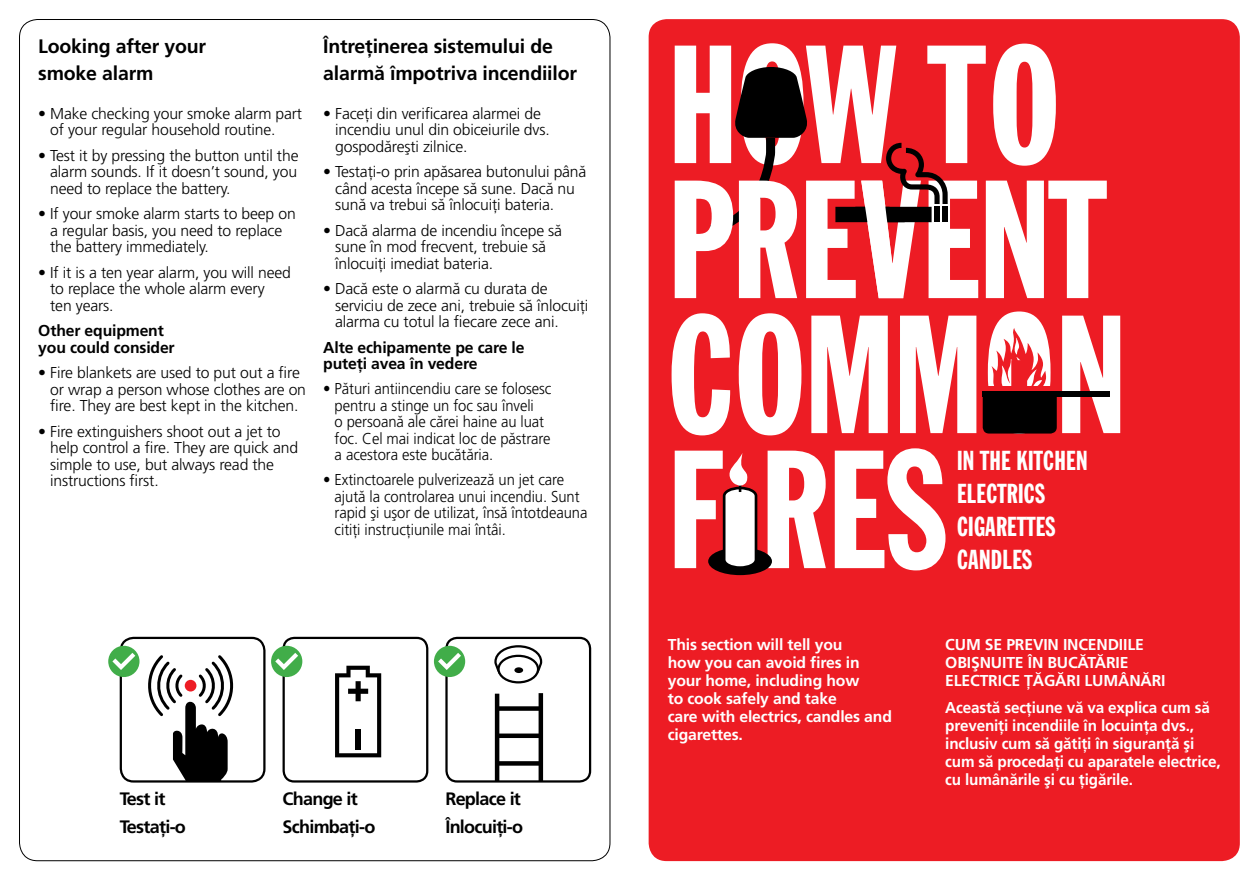
<style>
.page{position:relative;width:1259px;height:893px;background:#fff}
.page>*{position:absolute;margin:0;border:0;box-sizing:border-box;transform-origin:0 0}
.t1{font:27px/33px "Franklin Gothic Std Extra Cond";letter-spacing:.01em;color:#fff}
.t2{font:700 19.5px/27px "Frutiger CE";letter-spacing:-.01em;color:#000}
.t3{font:700 18px "Frutiger CE";letter-spacing:-.04em;color:#000}
.t4{font:700 18px "Frutiger";letter-spacing:-.04em;color:#000}
.t5{font:300 15.75px/16.5px "Frutiger CE";letter-spacing:-.01em;color:#000}
.t6{font:700 15.75px/18px "Frutiger CE";letter-spacing:-.01em;color:#fff}
.t7{font:300 15.75px/16.5px "Frutiger CE";letter-spacing:-.01em;color:#000;scale:.94 1}
.t8{font:300 15.75px/16.5px "Frutiger LT Std";letter-spacing:-.01em;color:#000}
.t9{font:700 15.75px/16.5px "Frutiger CE";letter-spacing:-.01em;color:#000}
.t10{font:700 15.75px/16.5px "Frutiger";letter-spacing:-.01em;color:#000}
</style>
<div class="page">
<div style="left:648px;top:19px;width:591px;height:842px;background:#ed1c24;border-radius:18px"></div>
<div style="left:282px;top:637px;width:146px;height:146px;border:2px solid #000;border-radius:11px"></div>
<div style="left:271px;top:646px;width:31px;height:31px;background:#41ad49;border-radius:50%"></div>
<div style="left:120px;top:637px;width:145px;height:146px;border:2px solid #000;border-radius:13px"></div>
<div style="left:108px;top:646px;width:31px;height:31px;background:#41ad49;border-radius:50%"></div>
<svg style="left:671px;top:313px;width:59px;height:122px"></svg>
<svg style="left:739px;top:313px;width:62px;height:122px"></svg>
<svg style="left:811px;top:316px;width:77px;height:117px"></svg>
<svg style="left:900px;top:316px;width:76px;height:117px"></svg>
<svg style="left:1062px;top:316px;width:58px;height:117px"></svg>
<svg style="left:767px;top:451px;width:59px;height:117px"></svg>
<svg style="left:834px;top:448px;width:111px;height:122px"></svg>
<svg style="left:988px;top:311px;width:62px;height:75px"></svg>
<div style="left:708px;top:547px;width:64px;height:28px;background:#000;border-radius:50%"></div>
<svg style="left:674px;top:451px;width:84px;height:119px"></svg>
<div style="left:445px;top:637px;width:146px;height:146px;border:2px solid #000;border-radius:11px"></div>
<div style="left:434px;top:646px;width:31px;height:31px;background:#41ad49;border-radius:50%"></div>
<svg style="left:438px;top:653px;width:23px;height:17px"></svg>
<svg style="left:494px;top:645px;width:49px;height:30px"></svg>
<div style="left:498px;top:656px;width:40px;height:26px;background:#fff;border-radius:50%"></div>
<div style="left:497px;top:655px;width:42px;height:28px;border:2px solid #000;border-radius:50%"></div>
<div style="left:514px;top:667px;width:9px;height:6px;background:#000;border-radius:50%"></div>
<hr style="left:495px;top:694px;width:4px;height:88px;background:#000">
<div style="left:538px;top:693px;width:5px;height:88px;background:#000"></div>
<div style="left:497px;top:706px;width:44px;height:5px;background:#000"></div>
<div style="left:496px;top:733px;width:44px;height:5px;background:#000"></div>
<div style="left:497px;top:761px;width:44px;height:5px;background:#000"></div>
<svg style="left:674px;top:43px;width:432px;height:255px"></svg>
<div style="left:982px;top:391px;width:74px;height:43px;background:#000;border-radius:6px"></div>
<div style="left:982px;top:391px;width:127px;height:6px;background:#000"></div>
<svg style="left:112px;top:643px;width:143px;height:138px"></svg>
<svg style="left:275px;top:650px;width:107px;height:119px"></svg>
<div style="left:355px;top:729px;width:6px;height:20px;background:#000"></div>
<p class="t2" style="left:38px;top:33px;width:169px">Looking after your smoke alarm</p>
<p class="t5" style="left:50px;top:105px;width:253px;text-indent:-12px">• Make checking your smoke alarm part of your regular household routine.</p>
<p class="t5" style="left:50px;top:147px;width:250px;text-align:justify;text-indent:-12px">• Test it by pressing the button until the alarm sounds. If it doesn’t sound, you need to replace the battery.</p>
<p class="t5" style="left:50px;top:205px;width:247px;text-indent:-12px">• If your smoke alarm starts to beep on a regular basis, you need to replace the battery immediately.</p>
<p class="t5" style="left:50px;top:264px;width:242px;text-indent:-12px">• If it is a ten year alarm, you will need to replace the whole alarm every<br>ten years.</p>
<p class="t10" style="left:38px;top:323px;width:138px">Other equipment you could consider</p>
<p class="t8" style="left:50px;top:365px;width:257px;text-indent:-12px">• Fire blankets are used to put out a fire or wrap a person whose clothes are on fire. They are best kept in the kitchen.</p>
<p class="t8" style="left:50px;top:423px;width:249px;text-indent:-12px">• Fire extinguishers shoot out a jet to help control a fire. They are quick and simple to use, but always read the instructions first.</p>
<p class="t2" style="left:323px;top:33px;width:255px">Întreţinerea sistemului de alarmă împotriva incendiilor</p>
<p class="t5" style="left:335px;top:105px;width:216px;text-indent:-12px">• Faceţi din verificarea alarmei de incendiu unul din obiceiurile dvs. gospodăreşti zilnice.</p>
<p class="t5" style="left:335px;top:163px;width:253px;text-indent:-12px">• Testaţi-o prin apăsarea butonului până când acesta începe să sune. Dacă nu sună va trebui să înlocuiţi bateria.</p>
<p class="t5" style="left:335px;top:222px;width:228px;text-indent:-12px">• Dacă alarma de incendiu începe să sune în mod frecvent, trebuie să înlocuiţi imediat bateria.</p>
<p class="t5" style="left:335px;top:280px;width:255px;text-indent:-12px">• Dacă este o alarmă cu durata de serviciu de zece ani, trebuie să înlocuiţi alarma cu totul la fiecare zece ani.</p>
<p class="t9" style="left:323px;top:339px;width:203px">Alte echipamente pe care le puteţi avea în vedere</p>
<p class="t7" style="left:335px;top:380px;width:232px;text-indent:-11px">• Pături antiincendiu care se folosesc pentru a stinge un foc sau înveli<br>o persoană ale cărei haine au luat foc. Cel mai indicat loc de păstrare a acestora este bucătăria.</p>
<p class="t7" style="left:335px;top:471px;width:270px;text-indent:-11px">• Extinctoarele pulverizează un jet care ajută la controlarea unui incendiu. Sunt rapid şi uşor de utilizat, însă întotdeauna citiţi instrucţiunile mai întâi.</p>
<p class="t4" style="left:120px;top:788px;width:47px">Test it</p>
<p class="t3" style="left:120px;top:815px;width:68px">Testaţi-o</p>
<p class="t4" style="left:282px;top:788px;width:77px">Change it</p>
<p class="t3" style="left:282px;top:815px;width:94px">Schimbaţi-o</p>
<p class="t4" style="left:445px;top:788px;width:77px">Replace it</p>
<p class="t3" style="left:445px;top:815px;width:79px">Înlocuiţi-o</p>
<p class="t6" style="left:668px;top:636px;width:226px">This section will tell you<br>how you can avoid fires in your home, including how<br>to cook safely and take<br>care with electrics, candles and cigarettes.</p>
<h1 class="t1" style="left:957px;top:445px;width:132px">IN THE KITCHEN<br>ELECTRICS<br>CIGARETTES<br>CANDLES</h1>
<p class="t6" style="left:945px;top:636px;width:222px">CUM SE PREVIN INCENDIILE<br>OBIŞNUITE ÎN BUCĂTĂRIE<br>ELECTRICE ŢĂGĂRI LUMÂNĂRI</p>
<p class="t6" style="left:945px;top:699px;width:277px">Această secţiune vă va explica cum să preveniţi incendiile în locuinţa dvs., inclusiv cum să gătiţi în siguranţă şi cum să procedaţi cu aparatele electrice, cu lumânările şi cu ţigările.</p>
</div>
